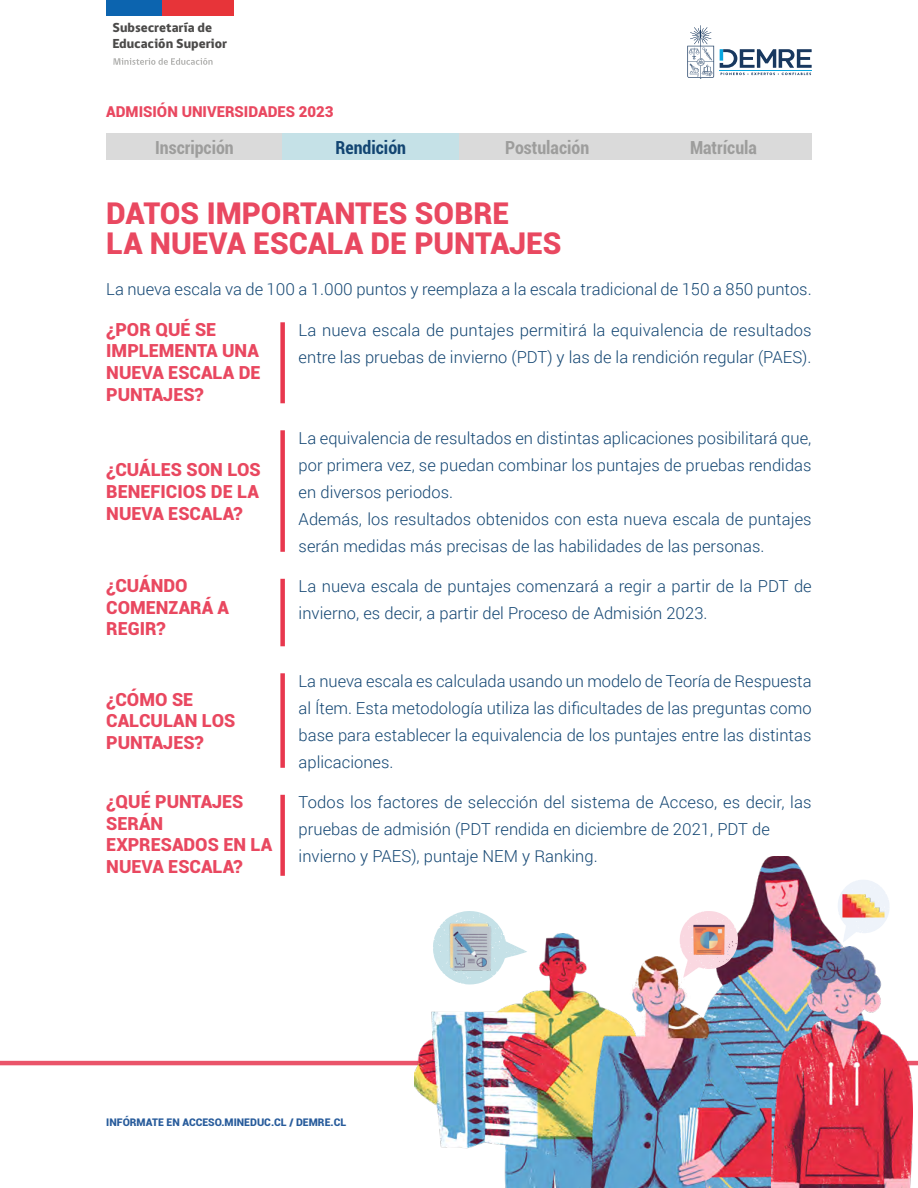
<style>
.page{position:relative;width:918px;height:1188px;background:#fff}
.page>*{position:absolute;margin:0;border:0;box-sizing:border-box;transform-origin:0 0}
.t1{font:900 30px/30px "Roboto";color:#e94860}
.t2{font:900 18px/21.6px "Roboto";color:#e94860}
.t3{font:700 condensed 18px "Roboto";color:#9d9d9c}
.t4{font:700 condensed 18px "Roboto";color:#124572}
.t5{font:300 16.5px/27px "Roboto";color:#124572}
.t6{font:900 15px "Roboto";color:#e94860}
.t7{font:800 13.35px/16px "gob CL";color:#4b4a49}
.t8{font:900 10.5px "Roboto";color:#275b9b}
</style>
<div class="page">
<svg style="left:113px;top:58px;width:100px;height:7px"></svg>
<div style="left:106px;top:0;width:57px;height:15px;background:#0c64af"></div>
<div style="left:163px;top:0;width:71px;height:15px;background:#e73439"></div>
<svg style="left:720px;top:49px;width:92px;height:26px"></svg>
<svg style="left:687px;top:25px;width:27px;height:54px"></svg>
<hr style="left:0;top:1061px;width:918px;height:4px;background:#ea546a">
<div style="left:106px;top:133px;width:177px;height:27px;background:#dadada"></div>
<div style="left:459px;top:133px;width:176px;height:27px;background:#dadada"></div>
<div style="left:635px;top:133px;width:177px;height:27px;background:#dadada"></div>
<div style="left:283px;top:133px;width:176px;height:27px;background:#c5e1e7"></div>
<img style="left:738px;top:856px;width:117px;height:101px">
<img style="left:415px;top:934px;width:169px;height:254px">
<img style="left:584px;top:957px;width:187px;height:231px">
<img style="left:771px;top:947px;width:141px;height:241px">
<svg style="left:433px;top:911px;width:94px;height:74px"></svg>
<svg style="left:837px;top:880px;width:53px;height:62px"></svg>
<svg style="left:679px;top:911px;width:59px;height:67px"></svg>
<img style="left:436px;top:914px;width:65px;height:71px">
<img style="left:843px;top:895px;width:41px;height:22px">
<img style="left:687px;top:920px;width:43px;height:39px">
<div style="left:280px;top:579px;width:5px;height:67px;background:#e8384e"></div>
<div style="left:280px;top:430px;width:5px;height:122px;background:#e8384e"></div>
<div style="left:280px;top:322px;width:5px;height:81px;background:#e8384e"></div>
<div style="left:280px;top:795px;width:5px;height:81px;background:#e8384e"></div>
<div style="left:280px;top:673px;width:5px;height:95px;background:#e8384e"></div>
<p class="t7" style="left:113px;top:20px;width:116px">Subsecretaría de<br>Educación Superior</p>
<p class="t6" style="left:106px;top:101px;width:229px">ADMISIÓN UNIVERSIDADES 2023</p>
<p class="t3" style="left:155px;top:135px;width:80px">Inscripción</p>
<p class="t4" style="left:336px;top:135px;width:72px">Rendición</p>
<p class="t3" style="left:505px;top:135px;width:86px">Postulación</p>
<p class="t3" style="left:690px;top:135px;width:69px">Matrícula</p>
<h1 class="t1" style="left:106px;top:197px;width:457px">DATOS IMPORTANTES SOBRE<br>LA NUEVA ESCALA DE PUNTAJES</h1>
<p class="t5" style="left:106px;top:275px;width:707px">La nueva escala va de 100 a 1.000 puntos y reemplaza a la escala tradicional de 150 a 850 puntos.</p>
<p class="t2" style="left:106px;top:318px;width:156px">¿POR QUÉ SE<br>IMPLEMENTA UNA<br>NUEVA ESCALA DE<br>PUNTAJES?</p>
<p class="t2" style="left:106px;top:458px;width:156px;text-align:justify">¿CUÁLES SON LOS BENEFICIOS DE LA NUEVA ESCALA?</p>
<p class="t2" style="left:106px;top:574px;width:124px">¿CUÁNDO<br>COMENZARÁ A<br>REGIR?</p>
<p class="t2" style="left:106px;top:688px;width:131px">¿CÓMO SE<br>CALCULAN LOS<br>PUNTAJES?</p>
<p class="t2" style="left:106px;top:790px;width:168px">¿QUÉ PUNTAJES<br>SERÁN<br>EXPRESADOS EN LA<br>NUEVA ESCALA?</p>
<p class="t5" style="left:299px;top:316px;width:515px">La nueva escala de puntajes permitirá la equivalencia de resultados entre las pruebas de invierno (PDT) y las de la rendición regular (PAES).</p>
<p class="t5" style="left:299px;top:424px;width:515px">La equivalencia de resultados en distintas aplicaciones posibilitará que, por primera vez, se puedan combinar los puntajes de pruebas rendidas en diversos periodos.<br>Además, los resultados obtenidos con esta nueva escala de puntajes serán medidas más precisas de las habilidades de las personas.</p>
<p class="t5" style="left:299px;top:572px;width:515px">La nueva escala de puntajes comenzará a regir a partir de la PDT de invierno, es decir, a partir del Proceso de Admisión 2023.</p>
<p class="t5" style="left:299px;top:667px;width:515px;text-align:justify">La nueva escala es calculada usando un modelo de Teoría de Respuesta al Ítem. Esta metodología utiliza las dificultades de las preguntas como base para establecer la equivalencia de los puntajes entre las distintas aplicaciones.</p>
<p class="t5" style="left:299px;top:788px;width:515px">Todos los factores de selección del sistema de Acceso, es decir, las pruebas de admisión (PDT rendida en diciembre de 2021, PDT de invierno y PAES), puntaje NEM y Ranking.</p>
<p class="t8" style="left:106px;top:1114px;width:241px">INFÓRMATE EN ACCESO.MINEDUC.CL / DEMRE.CL</p>
</div>
